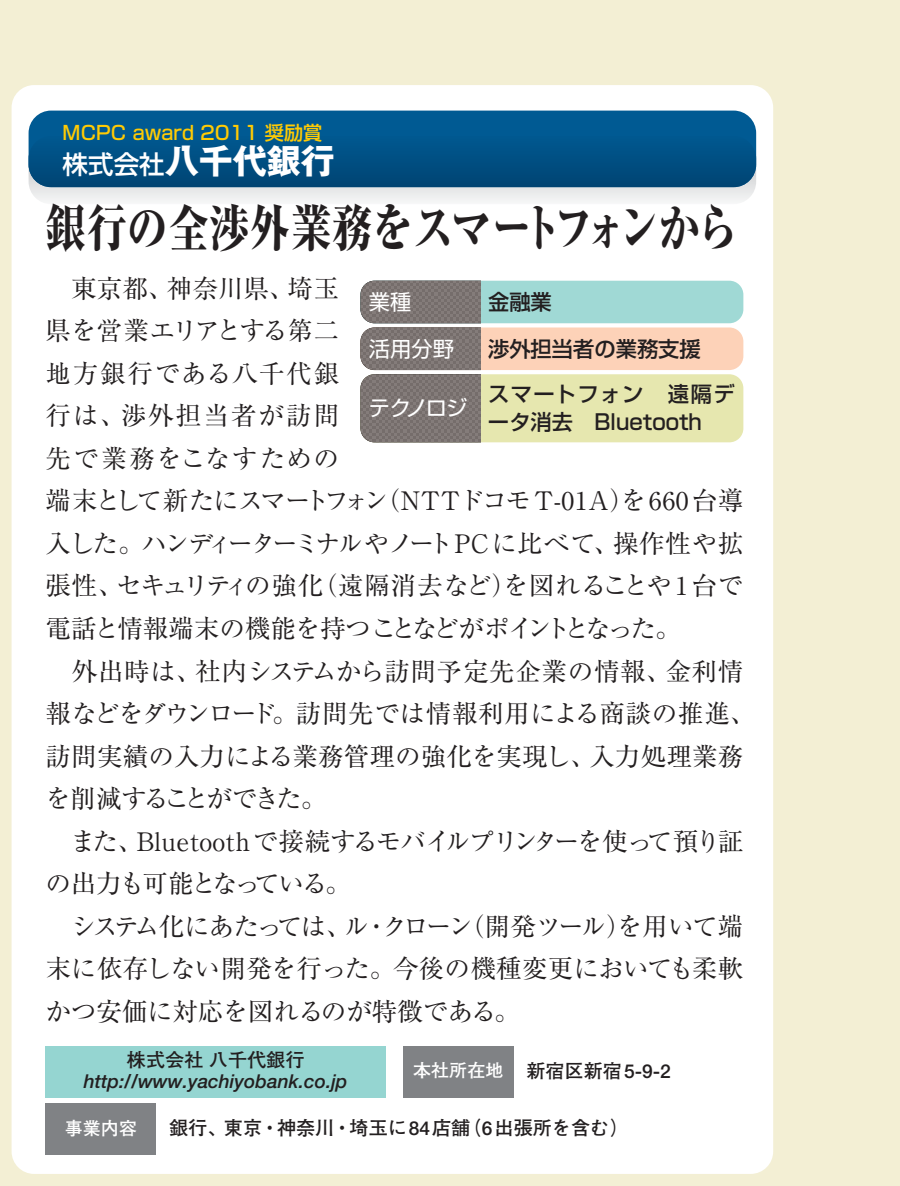
<style>
.page{position:relative;width:900px;height:1186px;background:#fff}
.page>*{position:absolute;margin:0;border:0;box-sizing:border-box;transform-origin:0 0}
.t1{font:800 51px "Ryumin";color:#231f20;scale:.8 1}
.t2{font:700 33.9px "Gothic MB101";color:#fff}
.t3{font:25.5px/42.6px "Ryumin";color:#231f20}
.t4{font:25.5px/42.6px "Ryumin";letter-spacing:-.045em;color:#231f20}
.t5{font:500 21.3px/27.6px "Shin Go";color:#231f20}
.t6{font:21.3px "Shin Go";letter-spacing:-.015em;color:#fff}
.t7{font:700 19.2px "Futo Go B101";color:#231f20}
.t8{font:italic 500 19.2px "Helvetica Neue";color:#231f20}
.t9{font:500 19.2px "Shin Go";color:#ffcb04}
.t10{font:700 18px "Futo Go B101";color:#fff}
.s1{font-family:"Shin Go";font-weight:500;font-size:25.5px}
.s2{font-size:18px;color:#fff}
</style>
<div class="page">
<div style="left:0;top:0;width:899px;height:1186px;background:#f3efd4"></div>
<div style="left:12px;top:85px;width:761px;height:1089px;background:#fff;border-radius:22px"></div>
<div style="left:403px;top:1046px;width:110px;height:51px;background:#808285"></div>
<div style="left:46px;top:1103px;width:110px;height:51px;background:#808285"></div>
<div style="left:29px;top:136px;width:727px;height:68px;background:linear-gradient(to right,#ecedee,#ededee);border-radius:22px"></div>
<div style="left:29px;top:111px;width:727px;height:76px;background:#005a93;border-radius:22px"></div>
<div style="left:29px;top:136px;width:727px;height:51px;background:linear-gradient(to right,#004e82,#004e82);border-radius:22px"></div>
<div style="left:360px;top:281px;width:383px;height:42px;background:#a0d9d5;border-radius:14px"></div>
<img style="left:360px;top:281px;width:120px;height:42px">
<div style="left:360px;top:327px;width:383px;height:43px;background:#fdd2b8;border-radius:14px"></div>
<img style="left:360px;top:327px;width:120px;height:43px">
<div style="left:360px;top:374px;width:383px;height:68px;background:#e6e7af;border-radius:14px"></div>
<img style="left:360px;top:374px;width:120px;height:68px">
<div style="left:46px;top:1046px;width:340px;height:51px;background:#95d5d1"></div>
<p class="t9" style="left:63px;top:125px;width:261px">MCPC award 2011 奨励賞</p>
<h2 class="t2" style="left:63px;top:149px;width:274px"><span class="s1">株式会社</span>八千代銀行</h2>
<h1 class="t1" style="left:46px;top:210px;width:867px">銀行の全渉外業務をスマートフォンから</h1>
<p class="t3" style="left:46px;top:270px;width:699px;text-indent:26px">東京都、神奈川県、埼玉<br>県を営業エリアとする第二<br>地方銀行である八千代銀<br>行は、渉外担当者が訪問<br>先で業務をこなすための<br>端末として新たにスマートフォン（NTTドコモT-01A）を660台導入した。ハンディーターミナルやノートPC に比べて、操作性や拡張性、セキュリティの強化（遠隔消去など）を図れることや1台で電話と情報端末の機能を持つことなどがポイントとなった。</p>
<p class="t3" style="left:46px;top:653px;width:712px;text-indent:26px">外出時は、社内システムから訪問予定先企業の情報、金利情報などをダウンロード。訪問先では情報利用による商談の推進、訪問実績の入力による業務管理の強化を実現し、入力処理業務を削減することができた。</p>
<p class="t4" style="left:46px;top:823px;width:699px;text-indent:25px">また、Bluetoothで接続するモバイルプリンターを使って預り証の出力も可能となっている。</p>
<p class="t3" style="left:46px;top:908px;width:699px;text-align:justify;text-indent:25px">システム化にあたっては、ル・クローン（開発ツール）を用いて端末に依存しない開発を行った。今後の機種変更においても柔軟かつ安価に対応を図れるのが特徴である。</p>
<p class="t7" style="left:413px;top:1063px;width:259px"><span class="s2">本社所在地</span> 新宿区新宿5-9-2</p>
<p class="t6" style="left:369px;top:294px;width:44px">業種</p>
<p class="t5" style="left:488px;top:290px;width:65px">金融業</p>
<p class="t6" style="left:369px;top:340px;width:87px">活用分野</p>
<p class="t5" style="left:488px;top:337px;width:214px">渉外担当者の業務支援</p>
<p class="t5" style="left:488px;top:383px;width:248px">スマートフォン　遠隔データ消去　Bluetooth</p>
<p class="t6" style="left:369px;top:400px;width:100px">テクノロジ</p>
<p class="t7" style="left:127px;top:1052px;width:179px">株式会社八千代銀行</p>
<p class="t8" style="left:84px;top:1074px;width:265px">http://www.yachiyobank.co.jp</p>
<p class="t7" style="left:169px;top:1120px;width:461px">銀行、東京・神奈川・埼玉に84店舗（6出張所を含む）</p>
<p class="t10" style="left:65px;top:1121px;width:74px">事業内容</p>
</div>
